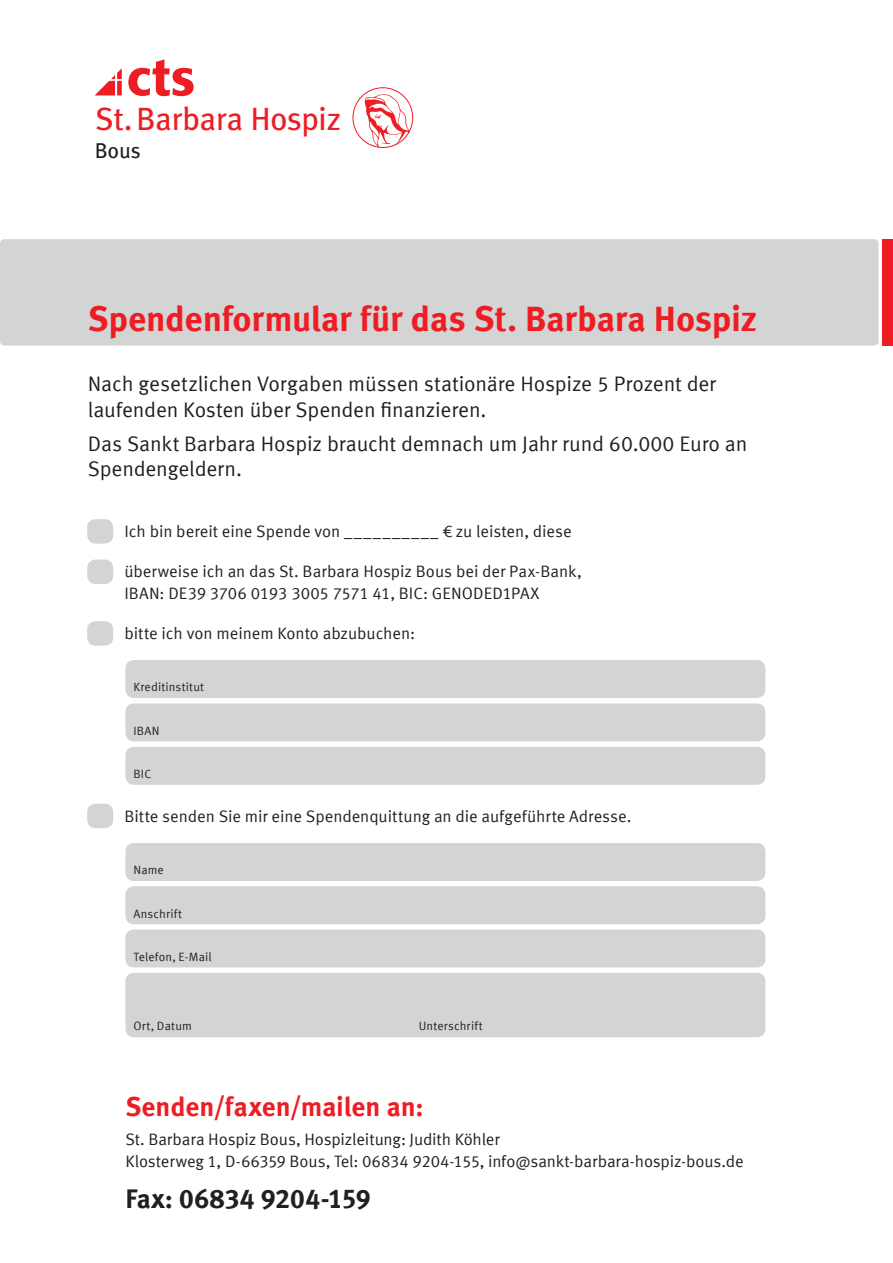
<style>
.page{position:relative;width:893px;height:1263px;background:#fff}
.page>*{position:absolute;margin:0;border:0;box-sizing:border-box;transform-origin:0 0}
.t1{font:700 35.25px "Meta Offc";letter-spacing:-.01em;color:#ee1d23}
.t2{font:32.25px "Meta Pro";letter-spacing:-.02em;color:#ee1d23}
.t3{font:700 27px "Meta Offc";letter-spacing:-.005em;color:#ee1d23}
.t4{font:700 27px "Meta Offc";letter-spacing:-.015em;color:#231f20}
.t5{font:21.45px "Meta Pro";color:#231f20}
.t6{font:21px/25.5px "Meta Offc Norm";letter-spacing:-.01em;color:#231f20}
.t7{font:16.5px/22.5px "Meta Offc Norm";letter-spacing:-.005em;color:#231f20}
.t8{font:12px "Meta Offc Norm";letter-spacing:.015em;color:#231f20}
</style>
<div class="page">
<div style="left:0;top:239px;width:878px;height:106px;background:#d3d4d4;border-radius:4px"></div>
<div style="left:882px;top:239px;width:11px;height:106px;background:#ee1d23"></div>
<svg style="left:365px;top:94px;width:44px;height:54px"></svg>
<div style="left:353px;top:87px;width:60px;height:61px;border:1px solid #ee1d23;border-radius:50%"></div>
<svg style="left:95px;top:68px;width:27px;height:27px"></svg>
<svg style="left:128px;top:60px;width:66px;height:36px"></svg>
<div style="left:87px;top:519px;width:26px;height:25px;background:#d3d4d4;border-radius:9px"></div>
<div style="left:87px;top:559px;width:26px;height:25px;background:#d3d4d4;border-radius:9px"></div>
<div style="left:87px;top:621px;width:26px;height:25px;background:#d3d4d4;border-radius:9px"></div>
<div style="left:125px;top:660px;width:640px;height:38px;background:#d3d4d4;border-radius:9px"></div>
<div style="left:125px;top:703px;width:640px;height:38px;background:#d3d4d4;border-radius:9px"></div>
<div style="left:125px;top:747px;width:640px;height:38px;background:#d3d4d4;border-radius:9px"></div>
<div style="left:87px;top:804px;width:26px;height:24px;background:#d3d4d4;border-radius:9px"></div>
<div style="left:125px;top:843px;width:640px;height:38px;background:#d3d4d4;border-radius:9px"></div>
<div style="left:125px;top:886px;width:640px;height:38px;background:#d3d4d4;border-radius:9px"></div>
<div style="left:125px;top:929px;width:640px;height:38px;background:#d3d4d4;border-radius:9px"></div>
<div style="left:125px;top:973px;width:640px;height:64px;background:#d3d4d4;border-radius:9px"></div>
<h2 class="t2" style="left:95px;top:99px;width:248px">St. Barbara Hospiz</h2>
<h3 class="t5" style="left:95px;top:137px;width:47px">Bous</h3>
<h1 class="t1" style="left:88px;top:298px;width:671px">Spendenformular für das St. Barbara Hospiz</h1>
<p class="t6" style="left:88px;top:372px;width:630px">Nach gesetzlichen Vorgaben müssen stationäre Hospize 5 Prozent der laufenden Kosten über Spenden finanzieren.</p>
<p class="t6" style="left:88px;top:431px;width:661px">Das Sankt Barbara Hospiz braucht demnach um Jahr rund 60.000 Euro an<br>Spendengeldern.</p>
<p class="t7" style="left:124px;top:520px;width:449px">Ich bin bereit eine Spende von __________ € zu leisten, diese</p>
<p class="t7" style="left:124px;top:560px;width:459px">überweise ich an das St. Barbara Hospiz Bous bei der Pax-Bank,<br>IBAN: DE39 3706 0193 3005 7571 41, BIC: GENODED1PAX</p>
<p class="t7" style="left:124px;top:622px;width:292px">bitte ich von meinem Konto abzubuchen:</p>
<p class="t8" style="left:133px;top:680px;width:72px">Kreditinstitut</p>
<p class="t8" style="left:133px;top:724px;width:28px">IBAN</p>
<p class="t8" style="left:133px;top:767px;width:19px">BIC</p>
<p class="t7" style="left:124px;top:805px;width:509px">Bitte senden Sie mir eine Spendenquittung an die aufgeführte Adresse.</p>
<p class="t8" style="left:133px;top:863px;width:32px">Name</p>
<p class="t8" style="left:133px;top:907px;width:50px">Anschrift</p>
<p class="t8" style="left:133px;top:950px;width:80px">Telefon, E-Mail</p>
<p class="t8" style="left:133px;top:1019px;width:60px">Ort, Datum</p>
<p class="t8" style="left:419px;top:1019px;width:65px">Unterschrift</p>
<h3 class="t3" style="left:125px;top:1090px;width:300px">Senden/faxen/mailen an:</h3>
<p class="t7" style="left:125px;top:1128px;width:620px">St. Barbara Hospiz Bous, Hospizleitung: Judith Köhler<br>Klosterweg 1, D-66359 Bous, Tel: 06834 9204-155, info@sankt-barbara-hospiz-bous.de</p>
<h3 class="t4" style="left:125px;top:1182px;width:247px">Fax: 06834 9204-159</h3>
</div>
